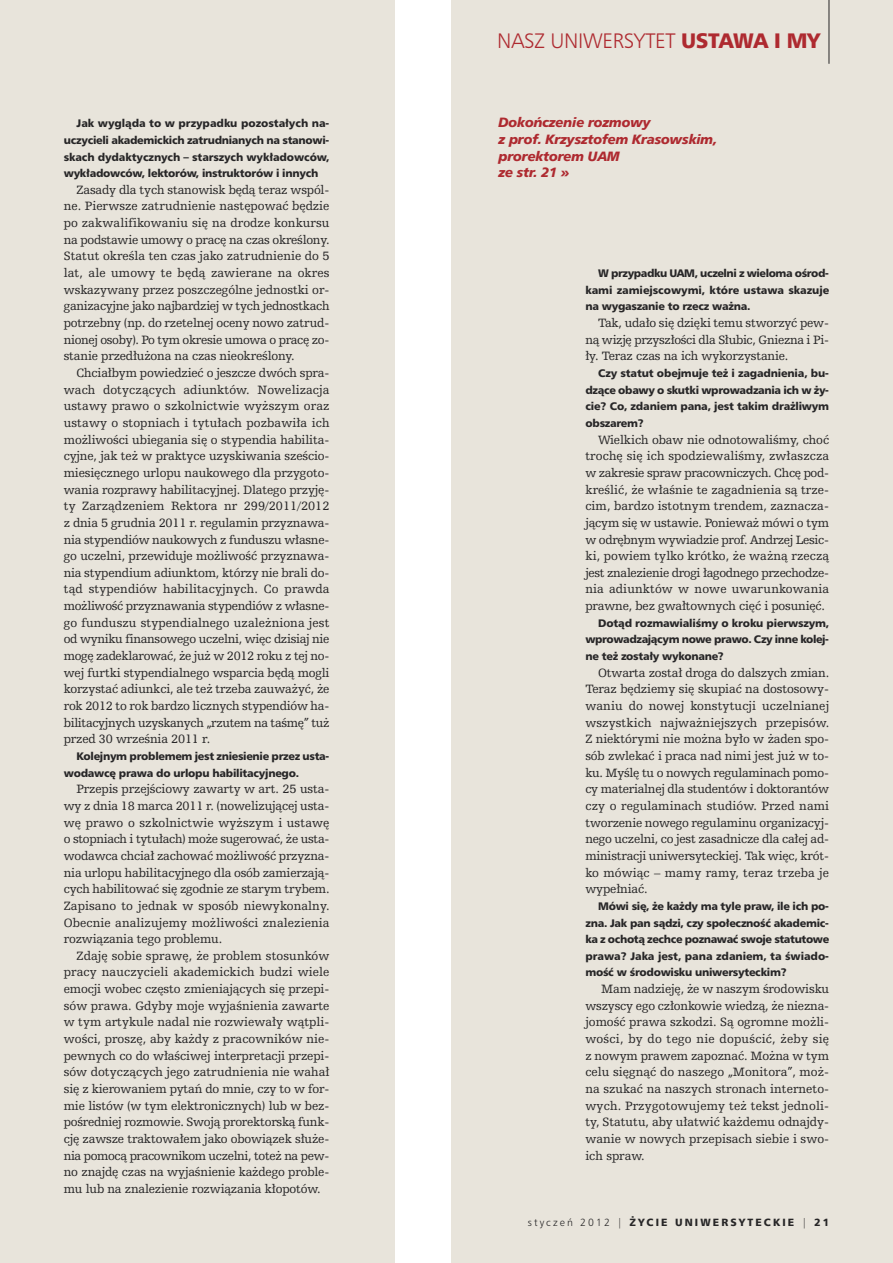
<style>
.page{position:relative;width:893px;height:1263px;background:#fff}
.page>*{position:absolute;margin:0;border:0;box-sizing:border-box;transform-origin:0 0}
.t1{font:21px "Humnst 777 Lt EU";letter-spacing:-.015em;color:#ae2a30}
.t2{font:italic 13.5px/16.6px "Humnst 777 Blk EU";letter-spacing:-.025em;color:#ae2a30}
.t3{font:12.75px/16.6px "Humst Slab 712 EU";letter-spacing:-.015em;color:#272627;text-align:justify}
.t4{font:10.95px/16.6px "Humnst 777 Blk EU";letter-spacing:-.025em;color:#272627;text-align:justify}
.t5{font:10.5px "Humnst 777 Blk EU";letter-spacing:.2em;color:#272627}
.s1{font-family:"Humnst 777 Blk EU"}
.s2{font-family:"Humnst 777 Lt EU"}
</style>
<div class="page">
<div style="left:451px;top:0;width:442px;height:1263px;background:#e8e4db"></div>
<div style="left:0;top:0;width:394px;height:1263px;background:#e8e4db"></div>
<hr style="left:829px;top:0;width:1px;height:64px;background:#272627">
<p class="t4" style="left:64px;top:115px;width:267px;text-indent:13px">Jak wygląda to w przypadku pozostałych na&shy;uczycieli akademickich zatrudnianych na stanowi&shy;skach dydaktycznych – starszych wykładowców, wykładowców, lektorów, instruktorów i innych</p>
<p class="t3" style="left:64px;top:181px;width:267px;text-indent:13px">Zasady dla tych stanowisk będą teraz wspól&shy;ne. Pierwsze zatrudnienie następować będzie po zakwalifikowaniu się na drodze konkursu na podstawie umowy o pracę na czas określony.<br>Statut określa ten czas jako zatrudnienie do 5 lat, ale umowy te będą zawierane na okres wskazywany przez poszczególne jednostki or&shy;ganizacyjne jako najbardziej w tych jednostkach potrzebny (np. do rzetelnej oceny nowo zatrud&shy;nionej osoby). Po tym okresie umowa o pracę zo&shy;stanie przedłużona na czas nieokreślony.</p>
<p class="t3" style="left:64px;top:365px;width:267px;text-indent:13px">Chciałbym powiedzieć o jeszcze dwóch spra&shy;wach dotyczących adiunktów. Nowelizacja ustawy prawo o szkolnictwie wyższym oraz ustawy o stopniach i tytułach pozbawiła ich możliwości ubiegania się o stypendia habilita&shy;cyjne, jak też w praktyce uzyskiwania sześcio&shy;miesięcznego urlopu naukowego dla przygoto&shy;wania rozprawy habilitacyjnej. Dlatego przyję&shy;ty Zarządzeniem Rektora nr 299/2011/2012 z dnia 5 grudnia 2011 r. regulamin przyznawa&shy;nia stypendiów naukowych z funduszu własne&shy;go uczelni, przewiduje możliwość przyznawa&shy;nia stypendium adiunktom, którzy nie brali do&shy;tąd stypendiów habilitacyjnych. Co prawda możliwość przyznawania stypendiów z własne&shy;go funduszu stypendialnego uzależniona jest od wyniku finansowego uczelni, więc dzisiaj nie mogę zadeklarować, że już w 2012 roku z tej no&shy;wej furtki stypendialnego wsparcia będą mogli korzystać adiunkci, ale też trzeba zauważyć, że rok 2012 to rok bardzo licznych stypendiów ha&shy;bilitacyjnych uzyskanych „rzutem na taśmę” tuż przed 30 września 2011 r.</p>
<p class="t4" style="left:64px;top:748px;width:267px;text-indent:13px">Kolejnym problemem jest zniesienie przez usta&shy;wodawcę prawa do urlopu habilitacyjnego.</p>
<p class="t3" style="left:64px;top:781px;width:267px;text-indent:13px">Przepis przejściowy zawarty w art. 25 usta&shy;wy z dnia 18 marca 2011 r. (nowelizującej usta&shy;wę prawo o szkolnictwie wyższym i ustawę o stopniach i tytułach) może sugerować, że usta&shy;wodawca chciał zachować możliwość przyzna&shy;nia urlopu habilitacyjnego dla osób zamierzają&shy;cych habilitować się zgodnie ze starym trybem.<br>Zapisano to jednak w sposób niewykonalny.<br>Obecnie analizujemy możliwości znalezienia rozwiązania tego problemu.</p>
<p class="t3" style="left:64px;top:947px;width:267px;text-indent:13px">Zdaję sobie sprawę, że problem stosunków pracy nauczycieli akademickich budzi wiele emocji wobec często zmieniających się przepi&shy;sów prawa. Gdyby moje wyjaśnienia zawarte w tym artykule nadal nie rozwiewały wątpli&shy;wości, proszę, aby każdy z pracowników nie&shy;pewnych co do właściwej interpretacji przepi&shy;sów dotyczących jego zatrudnienia nie wahał się z kierowaniem pytań do mnie, czy to w for&shy;mie listów (w tym elektronicznych) lub w bez&shy;pośredniej rozmowie. Swoją prorektorską funk&shy;cję zawsze traktowałem jako obowiązek służe&shy;nia pomocą pracownikom uczelni, toteż na pew&shy;no znajdę czas na wyjaśnienie każdego proble&shy;mu lub na znalezienie rozwiązania kłopotów.</p>
<h1 class="t1" style="left:497px;top:28px;width:325px">NASZ UNIWERSYTET <span class="s1">USTAWA I MY</span></h1>
<p class="t2" style="left:498px;top:114px;width:220px">Dokończenie rozmowy<br>z prof. Krzysztofem Krasowskim, prorektorem UAM<br>ze str. 21 »</p>
<p class="t4" style="left:585px;top:265px;width:245px;text-indent:13px">W przypadku UAM, uczelni z wieloma ośrod&shy;kami zamiejscowymi, które ustawa skazuje na wygaszanie to rzecz ważna.</p>
<p class="t3" style="left:585px;top:315px;width:245px;text-indent:13px">Tak, udało się dzięki temu stworzyć pew&shy;ną wizję przyszłości dla Słubic, Gniezna i Pi&shy;ły. Teraz czas na ich wykorzystanie.</p>
<p class="t4" style="left:585px;top:365px;width:245px;text-indent:13px">Czy statut obejmuje też i zagadnienia, bu&shy;dzące obawy o skutki wprowadzania ich w ży&shy;cie? Co, zdaniem pana, jest takim drażliwym obszarem?</p>
<p class="t3" style="left:585px;top:431px;width:245px;text-indent:13px">Wielkich obaw nie odnotowaliśmy, choć trochę się ich spodziewaliśmy, zwłaszcza w zakresie spraw pracowniczych. Chcę pod&shy;kreślić, że właśnie te zagadnienia są trze&shy;cim, bardzo istotnym trendem, zaznacza&shy;jącym się w ustawie. Ponieważ mówi o tym w odrębnym wywiadzie prof. Andrzej Lesic&shy;ki, powiem tylko krótko, że ważną rzeczą jest znalezienie drogi łagodnego przechodze&shy;nia adiunktów w nowe uwarunkowania prawne, bez gwałtownych cięć i posunięć.</p>
<p class="t4" style="left:585px;top:615px;width:245px;text-indent:13px">Dotąd rozmawialiśmy o kroku pierwszym, wprowadzającym nowe prawo. Czy inne kolej&shy;ne też zostały wykonane?</p>
<p class="t3" style="left:585px;top:664px;width:245px;text-indent:13px">Otwarta został droga do dalszych zmian.<br>Teraz będziemy się skupiać na dostosowy&shy;waniu do nowej konstytucji uczelnianej wszystkich najważniejszych przepisów.<br>Z niektórymi nie można było w żaden spo&shy;sób zwlekać i praca nad nimi jest już w to&shy;ku. Myślę tu o nowych regulaminach pomo&shy;cy materialnej dla studentów i doktorantów czy o regulaminach studiów. Przed nami tworzenie nowego regulaminu organizacyj&shy;nego uczelni, co jest zasadnicze dla całej ad&shy;ministracji uniwersyteckiej. Tak więc, krót&shy;ko mówiąc – mamy ramy, teraz trzeba je wypełniać.</p>
<p class="t4" style="left:585px;top:898px;width:245px;text-indent:13px">Mówi się, że każdy ma tyle praw, ile ich po&shy;zna. Jak pan sądzi, czy społeczność akademic&shy;ka z ochotą zechce poznawać swoje statutowe prawa? Jaka jest, pana zdaniem, ta świado&shy;mość w środowisku uniwersyteckim?</p>
<p class="t3" style="left:585px;top:981px;width:245px;text-indent:16px">Mam nadzieję, że w naszym środowisku wszyscy ego członkowie wiedzą, że niezna&shy;jomość prawa szkodzi. Są ogromne możli&shy;wości, by do tego nie dopuścić, żeby się z nowym prawem zapoznać. Można w tym celu sięgnąć do naszego „Monitora”, moż&shy;na szukać na naszych stronach interneto&shy;wych. Przygotowujemy też tekst jednoli&shy;ty, Statutu, aby ułatwić każdemu odnajdy&shy;wanie w nowych przepisach siebie i swo&shy;ich spraw.</p>
<p class="t5" style="left:528px;top:1216px;width:303px"><span class="s2">STYCZEŃ 2012 |</span> ŻYCIE UNIWERSYTECKIE <span class="s2">|</span> 21</p>
</div>
